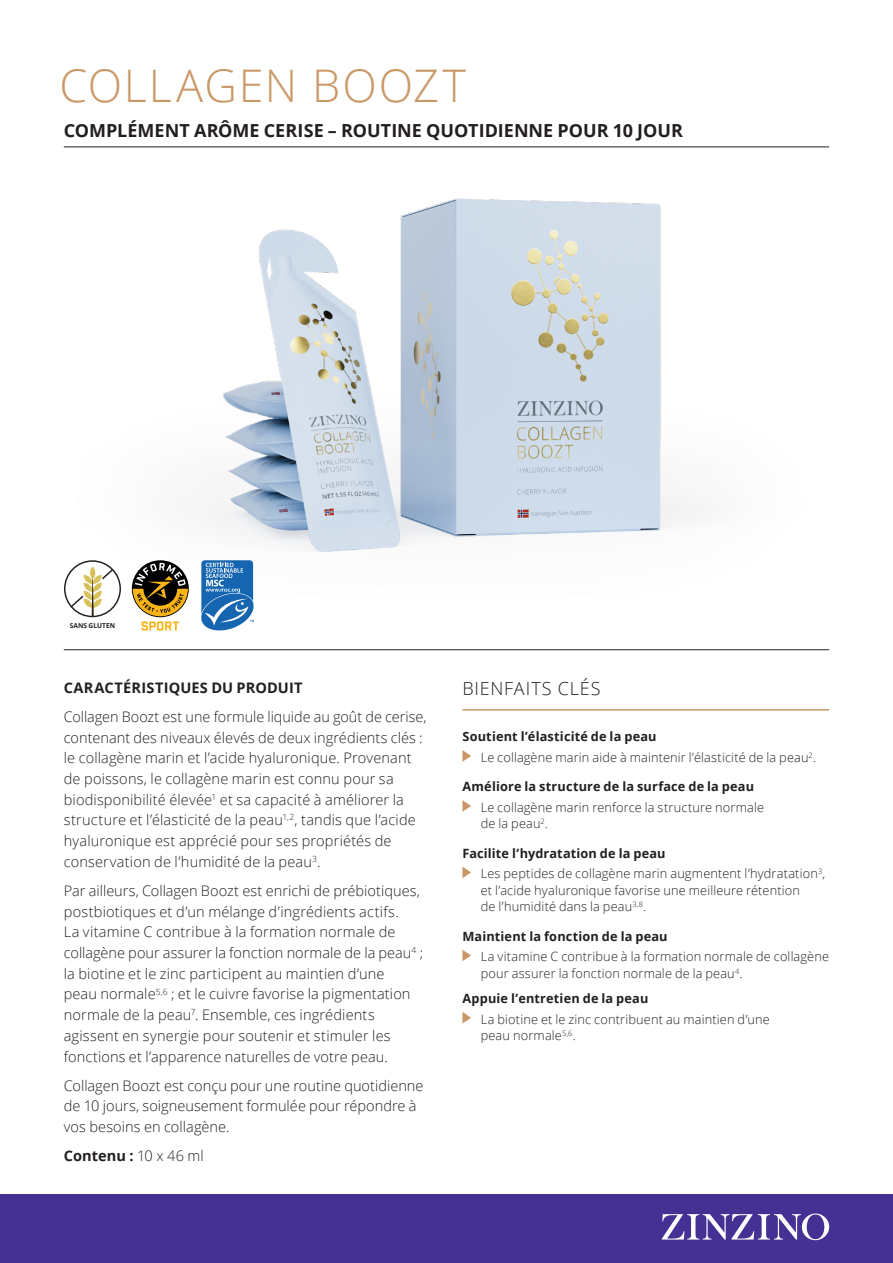
<style>
.page{position:relative;width:893px;height:1263px;background:#fff}
.page>*{position:absolute;margin:0;border:0;box-sizing:border-box;transform-origin:0 0}
.t1{font:300 45px "Open Sans";letter-spacing:.04em;color:#ca9867}
.Sub-heading_12_14{font:700 18px "Open Sans";color:#231f20}
.Sub-heading_12_14-2{font:300 18px "Open Sans";letter-spacing:.05em;color:#231f20}
.Preamble_10_14{font:300 14.55px/20.7px "Open Sans";letter-spacing:.01em;color:#231f20}
.Preamble_10_14-2{font:700 14.55px "Open Sans";letter-spacing:.01em;color:#231f20}
.Bullet_points_8_5_11{font:300 12.75px/16.5px "Open Sans";letter-spacing:.01em;color:#231f20}
.Bullet_points_8_5_11-2{font:700 12.75px "Open Sans";letter-spacing:.01em;color:#231f20}
.t2{font:700 6.75px "Open Sans";color:#231f20}
.s1{font-weight:300}
</style>
<div class="page">
<img style="left:64px;top:198px;width:635px;height:400px">
<div style="left:64px;top:560px;width:57px;height:57px;border:1px solid #231f20;border-radius:50%"></div>
<svg style="left:69px;top:566px;width:46px;height:50px"></svg>
<svg style="left:198px;top:560px;width:59px;height:71px"></svg>
<svg style="left:133px;top:561px;width:55px;height:69px"></svg>
<div style="left:0;top:1194px;width:893px;height:69px;background:#443193"></div>
<svg style="left:662px;top:1213px;width:167px;height:27px"></svg>
<hr style="left:64px;top:147px;width:765px;height:1px;background:#231f20">
<hr style="left:462px;top:709px;width:367px;height:2px;background:#ca9867">
<svg style="left:462px;top:750px;width:9px;height:12px"></svg>
<svg style="left:462px;top:800px;width:9px;height:12px"></svg>
<svg style="left:462px;top:867px;width:9px;height:11px"></svg>
<svg style="left:462px;top:950px;width:9px;height:11px"></svg>
<svg style="left:462px;top:1012px;width:9px;height:11px"></svg>
<hr style="left:64px;top:649px;width:765px;height:1px;background:#231f20">
<p class="t1" style="left:60px;top:55px;width:408px">COLLAGEN BOOZT</p>
<p class="Sub-heading_12_14" style="left:64px;top:118px;width:621px">COMPLÉMENT ARÔME CERISE – ROUTINE QUOTIDIENNE POUR 10 JOUR</p>
<p class="t2" style="left:70px;top:620px;width:47px">SANS GLUTEN</p>
<p class="Preamble_10_14-2" style="left:64px;top:677px;width:240px">CARACTÉRISTIQUES DU PRODUIT</p>
<p class="Preamble_10_14" style="left:64px;top:706px;width:364px">Collagen Boozt est une formule liquide au goût de cerise, contenant des niveaux élevés de deux ingrédients clés : le collagène marin et l’acide hyaluronique. Provenant de poissons, le collagène marin est connu pour sa biodisponibilité élevée<sup>1</sup> et sa capacité à améliorer la structure et l’élasticité de la peau<sup>1,2</sup>, tandis que l’acide hyaluronique est apprécié pour ses propriétés de conservation de l’humidité de la peau<sup>3</sup>.</p>
<p class="Preamble_10_14" style="left:64px;top:880px;width:361px">Par ailleurs, Collagen Boozt est enrichi de prébiotiques, postbiotiques et d’un mélange d’ingrédients actifs.<br>La vitamine C contribue à la formation normale de collagène pour assurer la fonction normale de la peau<sup>4</sup> ; la biotine et le zinc participent au maintien d’une<br>peau normale<sup>5,6</sup> ; et le cuivre favorise la pigmentation normale de la peau<sup>7</sup>. Ensemble, ces ingrédients agissent en synergie pour soutenir et stimuler les fonctions et l’apparence naturelles de votre peau.</p>
<p class="Preamble_10_14" style="left:64px;top:1075px;width:361px">Collagen Boozt est conçu pour une routine quotidienne de 10 jours, soigneusement formulée pour répondre à vos besoins en collagène.</p>
<p class="Preamble_10_14-2" style="left:64px;top:1146px;width:141px">Contenu : <span class="s1">10 x 46 ml</span></p>
<p class="Sub-heading_12_14-2" style="left:462px;top:676px;width:140px">BIENFAITS CLÉS</p>
<p class="Bullet_points_8_5_11-2" style="left:462px;top:727px;width:196px">Soutient l’élasticité de la peau</p>
<p class="Bullet_points_8_5_11" style="left:481px;top:748px;width:337px">Le collagène marin aide à maintenir l’élasticité de la peau<sup>2</sup>.</p>
<p class="Bullet_points_8_5_11-2" style="left:462px;top:777px;width:293px">Améliore la structure de la surface de la peau</p>
<p class="Bullet_points_8_5_11" style="left:481px;top:798px;width:285px">Le collagène marin renforce la structure normale de la peau<sup>2</sup>.</p>
<p class="Bullet_points_8_5_11-2" style="left:462px;top:844px;width:205px">Facilite l’hydratation de la peau</p>
<p class="Bullet_points_8_5_11" style="left:481px;top:865px;width:346px">Les peptides de collagène marin augmentent l’hydratation<sup>3</sup>, et l’acide hyaluronique favorise une meilleure rétention<br>de l’humidité dans la peau<sup>3,8</sup>.</p>
<p class="Bullet_points_8_5_11-2" style="left:462px;top:927px;width:207px">Maintient la fonction de la peau</p>
<p class="Bullet_points_8_5_11" style="left:481px;top:948px;width:350px">La vitamine C contribue à la formation normale de collagène pour assurer la fonction normale de la peau<sup>4</sup>.</p>
<p class="Bullet_points_8_5_11-2" style="left:462px;top:989px;width:188px">Appuie l’entretien de la peau</p>
<p class="Bullet_points_8_5_11" style="left:481px;top:1010px;width:291px">La biotine et le zinc contribuent au maintien d’une peau normale<sup>5,6</sup>.</p>
</div>
